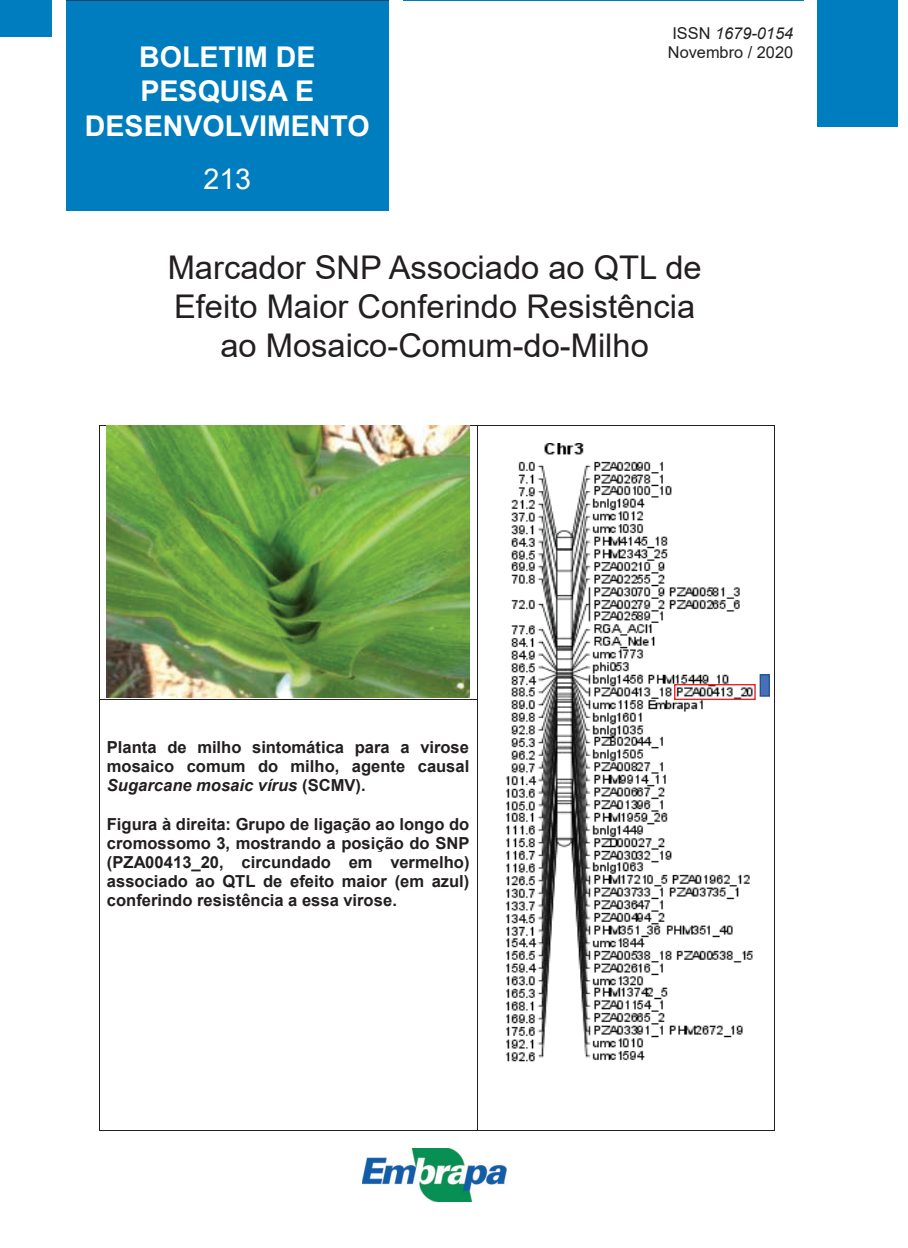
<style>
.page{position:relative;width:908px;height:1248px;background:#fff}
.page>*{position:absolute;margin:0;border:0;box-sizing:border-box;transform-origin:0 0}
.t1{font:32.6px/39.2px "Arial";color:#231f20;text-align:center}
.t2{font:700 28.6px/34.2px "Arial";color:#fff;text-align:center}
.t3{font:28.6px "Arial";color:#fff}
.t4{font:700 16.6px/19px "Arial";color:#231f20;text-align:justify}
.t5{font:16.4px/19.6px "Arial";color:#231f20}
.s1{font-style:italic}
</style>
<div class="page">
<div style="left:0;top:0;width:52px;height:37px;background:#007dbe"></div>
<div style="left:817px;top:0;width:80px;height:126px;background:#007dbe"></div>
<div style="left:66px;top:0;width:322px;height:211px;background:#007dbe"></div>
<hr style="left:403px;top:0;width:399px;height:1px;background:#007dbe">
<hr style="left:66px;top:0;width:322px;height:1px;background:#00446d">
<img style="left:362px;top:1148px;width:145px;height:53px">
<hr style="left:100px;top:425px;width:376px;height:1px;background:#231f20">
<hr style="left:477px;top:425px;width:297px;height:1px;background:#231f20">
<hr style="left:99px;top:426px;width:1px;height:273px;background:#231f20">
<hr style="left:476px;top:426px;width:1px;height:273px;background:#231f20">
<hr style="left:774px;top:426px;width:1px;height:273px;background:#231f20">
<hr style="left:100px;top:699px;width:376px;height:1px;background:#231f20">
<hr style="left:99px;top:700px;width:1px;height:429px;background:#231f20">
<hr style="left:100px;top:1129px;width:376px;height:1px;background:#231f20">
<hr style="left:476px;top:700px;width:1px;height:429px;background:#231f20">
<hr style="left:477px;top:1129px;width:297px;height:1px;background:#231f20">
<hr style="left:774px;top:700px;width:1px;height:429px;background:#231f20">
<img style="left:107px;top:426px;width:362px;height:271px">
<img style="left:506px;top:443px;width:263px;height:619px">
<div style="left:760px;top:674px;width:9px;height:22px;background:#4671b8"></div>
<div style="left:759px;top:674px;width:10px;height:22px;border:1px solid #285391"></div>
<div style="left:673px;top:684px;width:82px;height:16px;border:1px solid #ee1f23"></div>
<h2 class="t2" style="left:85px;top:40px;width:286px">BOLETIM DE<br>PESQUISA E<br>DESENVOLVIMENTO</h2>
<h2 class="t3" style="left:203px;top:159px;width:49px">213</h2>
<p class="t5" style="left:667px;top:23px;width:127px">ISSN <span class="s1">1679-0154<br></span>Novembro / 2020</p>
<h1 class="t1" style="left:168px;top:248px;width:535px">Marcador SNP Associado ao QTL de<br>Efeito Maior Conferindo Resistência ao Mosaico-Comum-do-Milho</h1>
<p class="t4" style="left:107px;top:738px;width:364px">Planta de milho sintomática para a virose mosaico comum do milho, agente causal <span class="s1">Sugarcane mosaic vírus</span> (SCMV).</p>
<p class="t4" style="left:107px;top:814px;width:364px">Figura à direita: Grupo de ligação ao longo do cromossomo 3, mostrando a posição do SNP (PZA00413_20, circundado em vermelho) associado ao QTL de efeito maior (em azul) conferindo resistência a essa virose.</p>
</div>
